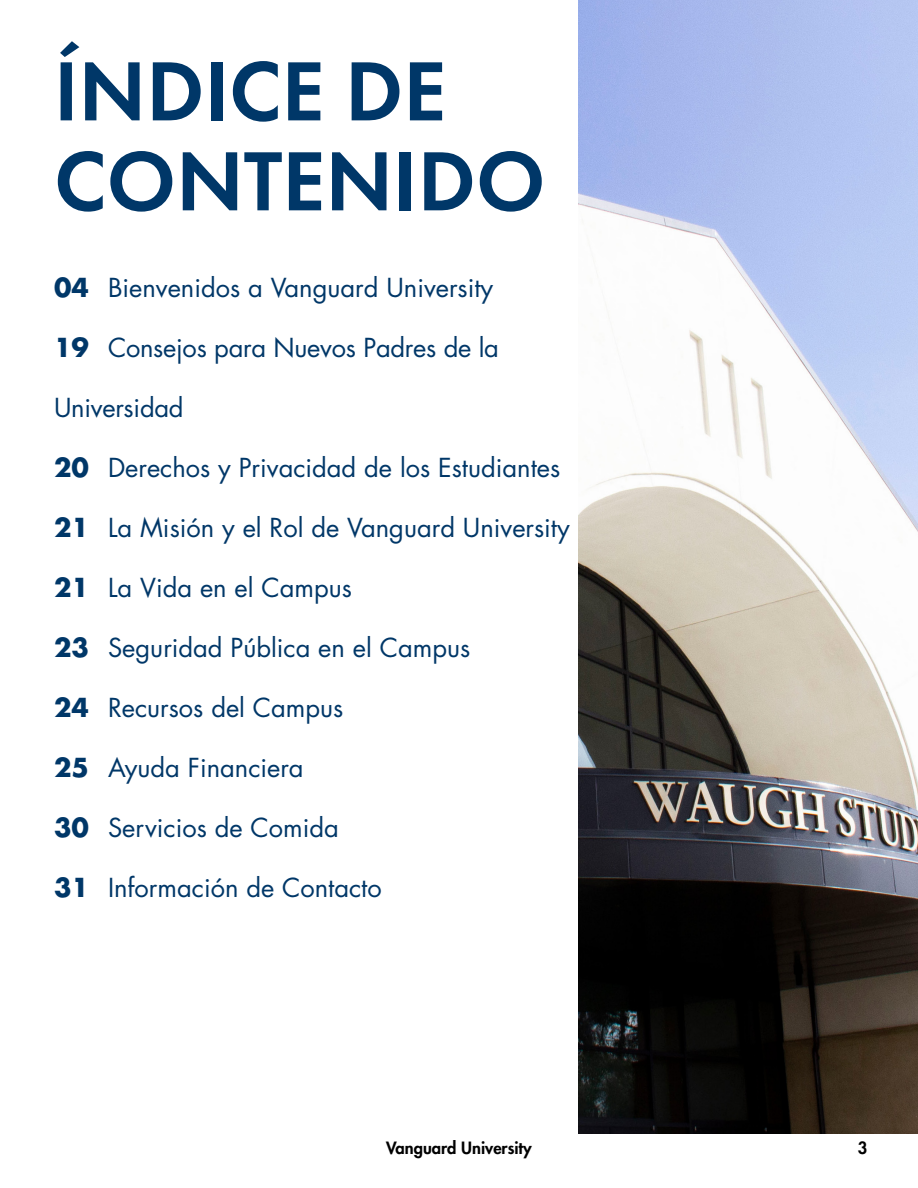
<style>
.page{position:relative;width:918px;height:1188px;background:#fff}
.page>*{position:absolute;margin:0;border:0;box-sizing:border-box;transform-origin:0 0}
.t1{font:600 87px/90px "Futura PT";color:#003768}
.t2{font:25.5px "Futura Std";color:#003768}
.t3{font:800 16.5px "Futura";color:#000}
.s1{font-weight:700}
</style>
<div class="page">
<img style="left:579px;top:0;width:339px;height:1134px">
<h1 class="t1" style="left:54px;top:45px;width:493px">ÍNDICE DE<br>CONTENIDO</h1>
<p class="t2" style="left:54px;top:272px;width:441px"><span class="s1">04</span> Bienvenidos a Vanguard University</p>
<p class="t2" style="left:54px;top:332px;width:447px"><span class="s1">19</span> Consejos para Nuevos Padres de la</p>
<p class="t2" style="left:54px;top:392px;width:131px">Universidad</p>
<p class="t2" style="left:54px;top:452px;width:508px"><span class="s1">20</span> Derechos y Privacidad de los Estudiantes</p>
<p class="t2" style="left:54px;top:512px;width:517px"><span class="s1">21</span> La Misión y el Rol de Vanguard University</p>
<p class="t2" style="left:54px;top:572px;width:299px"><span class="s1">21</span> La Vida en el Campus</p>
<p class="t2" style="left:54px;top:632px;width:418px"><span class="s1">23</span> Seguridad Pública en el Campus</p>
<p class="t2" style="left:54px;top:692px;width:291px"><span class="s1">24</span> Recursos del Campus</p>
<p class="t2" style="left:54px;top:752px;width:251px"><span class="s1">25</span> Ayuda Financiera</p>
<p class="t2" style="left:54px;top:812px;width:286px"><span class="s1">30</span> Servicios de Comida</p>
<p class="t2" style="left:54px;top:872px;width:329px"><span class="s1">31</span> Información de Contacto</p>
<p class="t3" style="left:386px;top:1137px;width:147px">Vanguard University</p>
<p class="t3" style="left:858px;top:1137px;width:11px">3</p>
</div>
